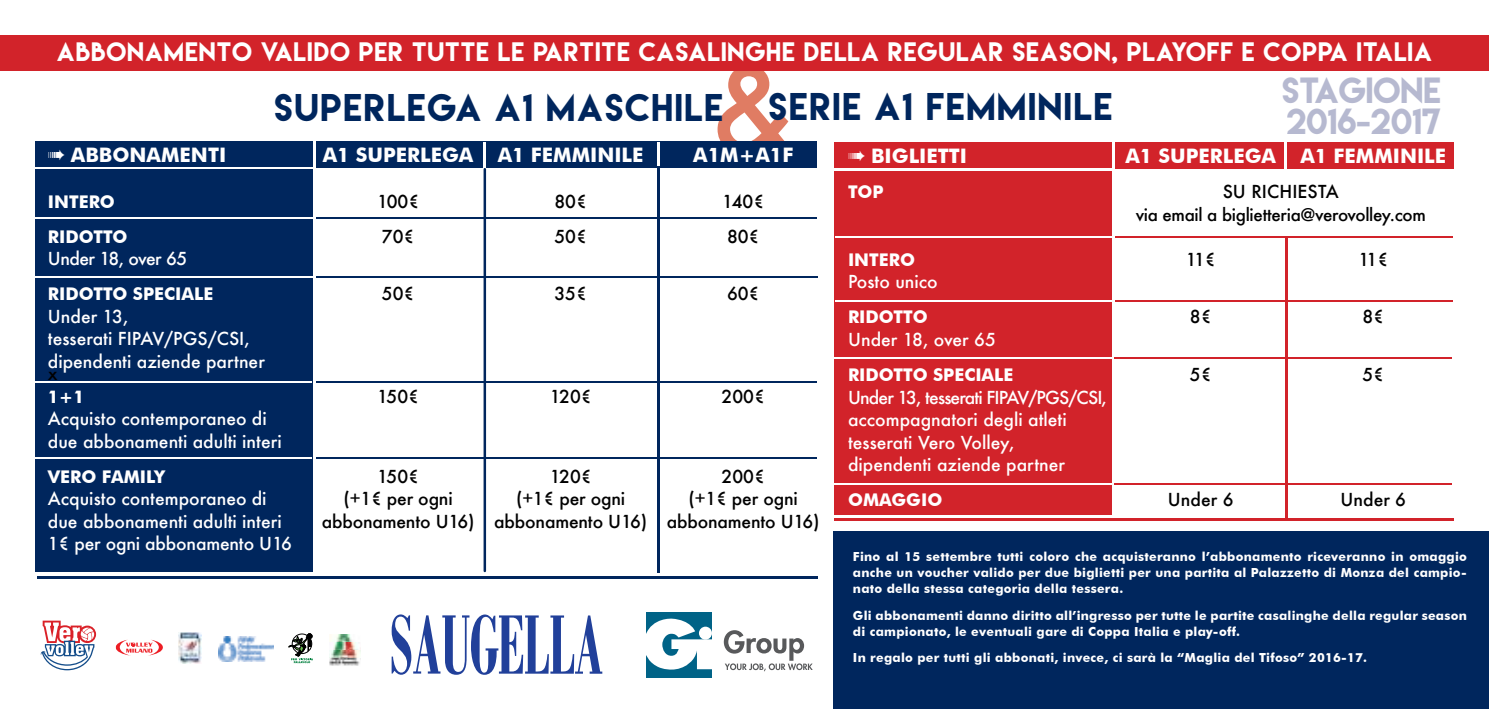
<style>
.page{position:relative;width:1489px;height:709px;background:#fff}
.page>*{position:absolute;margin:0;border:0;box-sizing:border-box;transform-origin:0 0}
.t1{font:500 114.25px "Futura";color:#e07c63}
.t2{font:34.25px "Lemon Milk";letter-spacing:.05em;color:#00265d}
.t3{font:32.25px/30.5px "Lemon Milk";color:#b6b9d0}
.t4{font:23.75px "Lemon Milk";letter-spacing:.04em;color:#fff}
.t5{font:700 20px "Futura BT";color:#fff}
.t6{font:500 17.5px/22.5px "Futura";color:#fff}
.t7{font:500 17.5px "Futura";letter-spacing:-.01em;color:#000}
.t8{font:700 17.5px "Futura BT";color:#fff}
.t9{font:500 17.5px "Futura";letter-spacing:-.03em;color:#fff}
.t10{font:500 17px "Futura";letter-spacing:-.02em;color:#000}
.t11{font:700 12.5px/16.2px "Futura BT";letter-spacing:.02em;color:#fff;text-align:justify}
</style>
<div class="page">
<div style="left:833px;top:531px;width:655px;height:178px;background:#00265d"></div>
<div style="left:35px;top:141px;width:782px;height:27px;background:#00265d"></div>
<div style="left:1107px;top:142px;width:346px;height:27px;background:#d2232a"></div>
<hr style="left:483px;top:142px;width:3px;height:25px;background:#fff">
<hr style="left:1284px;top:142px;width:2px;height:27px;background:#fff">
<div style="left:834px;top:142px;width:279px;height:372px;background:#d2232a"></div>
<hr style="left:1112px;top:142px;width:2px;height:373px;background:#fff">
<div style="left:35px;top:144px;width:278px;height:428px;background:#00265d"></div>
<hr style="left:313px;top:217px;width:504px;height:2px;background:#00265d">
<hr style="left:312px;top:276px;width:505px;height:1px;background:#00265d">
<hr style="left:313px;top:381px;width:504px;height:1px;background:#00265d">
<hr style="left:313px;top:457px;width:504px;height:2px;background:#00265d">
<hr style="left:35px;top:217px;width:278px;height:2px;background:#fff">
<hr style="left:32px;top:167px;width:282px;height:1px;background:#fff">
<hr style="left:35px;top:276px;width:278px;height:1px;background:#fff">
<hr style="left:35px;top:381px;width:277px;height:1px;background:#fff">
<hr style="left:35px;top:457px;width:277px;height:2px;background:#fff">
<hr style="left:657px;top:142px;width:2px;height:24px;background:#fff">
<hr style="left:657px;top:167px;width:2px;height:405px;background:#00265d">
<hr style="left:483px;top:168px;width:3px;height:404px;background:#00265d">
<hr style="left:1113px;top:237px;width:339px;height:1px;background:#d2232a">
<hr style="left:835px;top:237px;width:279px;height:1px;background:#fff">
<hr style="left:1113px;top:300px;width:339px;height:1px;background:#d2232a">
<hr style="left:835px;top:300px;width:279px;height:1px;background:#fff">
<hr style="left:1111px;top:357px;width:340px;height:1px;background:#d2232a">
<hr style="left:833px;top:357px;width:280px;height:1px;background:#fff">
<hr style="left:1111px;top:483px;width:340px;height:2px;background:#d2232a">
<hr style="left:833px;top:483px;width:280px;height:2px;background:#fff">
<hr style="left:313px;top:141px;width:2px;height:431px;background:#fff">
<hr style="left:37px;top:576px;width:780px;height:2px;background:#00265d">
<hr style="left:834px;top:518px;width:619px;height:2px;background:#d2232a">
<svg style="left:116px;top:639px;width:47px;height:16px"></svg>
<img style="left:329px;top:634px;width:32px;height:32px">
<img style="left:179px;top:632px;width:22px;height:31px">
<svg style="left:288px;top:633px;width:25px;height:30px"></svg>
<img style="left:219px;top:636px;width:54px;height:25px">
<svg style="left:391px;top:614px;width:211px;height:60px"></svg>
<svg style="left:723px;top:630px;width:89px;height:41px"></svg>
<div style="left:646px;top:612px;width:65px;height:65px;background:#006387"></div>
<svg style="left:646px;top:618px;width:65px;height:52px"></svg>
<div style="left:699px;top:626px;width:12px;height:13px;background:#fff;border-radius:50%"></div>
<div style="left:0;top:35px;width:1488px;height:36px;background:#d2232a"></div>
<hr style="left:831px;top:169px;width:282px;height:2px;background:#fff">
<hr style="left:1284px;top:238px;width:3px;height:280px;background:#d2232a">
<svg style="left:41px;top:620px;width:55px;height:50px"></svg>
<h3 class="t4" style="left:57px;top:35px;width:1376px">ABBONAMENTO VALIDO PER TUTTE LE PARTITE CASALINGHE DELLA REGULAR SEASON, PLAYOFF E COPPA ITALIA</h3>
<h3 class="t3" style="left:1281px;top:75px;width:161px">STAGIONE<br>2016-2017</h3>
<h1 class="t1" style="left:710px;top:32px;width:85px">&amp;</h1>
<h2 class="t2" style="left:768px;top:83px;width:345px">SERIE A1 FEMMINILE</h2>
<h2 class="t2" style="left:274px;top:83px;width:450px">SUPERLEGA A1 MASCHILE</h2>
<h3 class="t5" style="left:48px;top:143px;width:180px">➠ ABBONAMENTI</h3>
<h3 class="t5" style="left:323px;top:143px;width:322px">A1 SUPERLEGA A1 FEMMINILE</h3>
<h3 class="t5" style="left:693px;top:143px;width:101px">A1M+A1F</h3>
<h3 class="t8" style="left:48px;top:191px;width:68px">INTERO</h3>
<h3 class="t7" style="left:377px;top:189px;width:44px">100€</h3>
<h3 class="t7" style="left:554px;top:189px;width:34px">80€</h3>
<h3 class="t7" style="left:722px;top:189px;width:43px">140€</h3>
<h3 class="t8" style="left:48px;top:226px;width:81px">RIDOTTO</h3>
<h3 class="t7" style="left:382px;top:224px;width:34px">70€</h3>
<h3 class="t7" style="left:554px;top:224px;width:34px">50€</h3>
<h3 class="t7" style="left:727px;top:224px;width:34px">80€</h3>
<h3 class="t9" style="left:48px;top:246px;width:141px">Under 18, over 65</h3>
<h3 class="t8" style="left:48px;top:283px;width:167px">RIDOTTO SPECIALE</h3>
<h3 class="t7" style="left:382px;top:281px;width:34px">50€</h3>
<h3 class="t7" style="left:554px;top:281px;width:34px">35€</h3>
<h3 class="t7" style="left:727px;top:281px;width:34px">60€</h3>
<h3 class="t6" style="left:48px;top:304px;width:218px">Under 13,<br>tesserati FIPAV/PGS/CSI, dipendenti aziende partner</h3>
<h3 class="t7" style="left:48px;top:361px;width:11px">x</h3>
<h3 class="t8" style="left:48px;top:386px;width:38px">1+1</h3>
<h3 class="t7" style="left:377px;top:384px;width:43px">150€</h3>
<h3 class="t7" style="left:550px;top:384px;width:43px">120€</h3>
<h3 class="t7" style="left:721px;top:384px;width:45px">200€</h3>
<h3 class="t6" style="left:48px;top:407px;width:236px">Acquisto contemporaneo di due abbonamenti adulti interi</h3>
<h3 class="t8" style="left:48px;top:466px;width:119px">VERO FAMILY</h3>
<h3 class="t7" style="left:377px;top:464px;width:43px">150€</h3>
<h3 class="t7" style="left:550px;top:464px;width:43px">120€</h3>
<h3 class="t7" style="left:721px;top:464px;width:45px">200€</h3>
<h3 class="t6" style="left:48px;top:487px;width:220px">Acquisto contemporaneo di</h3>
<h3 class="t7" style="left:343px;top:486px;width:111px">(+1€ per ogni</h3>
<h3 class="t7" style="left:516px;top:486px;width:111px">(+1€ per ogni</h3>
<h3 class="t7" style="left:688px;top:486px;width:111px">(+1€ per ogni</h3>
<h3 class="t6" style="left:48px;top:509px;width:236px">due abbonamenti adulti interi</h3>
<h3 class="t7" style="left:322px;top:509px;width:499px">abbonamento U16) abbonamento U16) abbonamento U16)</h3>
<h3 class="t6" style="left:48px;top:532px;width:245px">1€ per ogni abbonamento U16</h3>
<h3 class="t5" style="left:848px;top:144px;width:121px">➠ BIGLIETTI</h3>
<h3 class="t5" style="left:1125px;top:144px;width:322px">A1 SUPERLEGA A1 FEMMINILE</h3>
<h3 class="t8" style="left:848px;top:181px;width:37px">TOP</h3>
<h3 class="t7" style="left:1222px;top:180px;width:117px">SU RICHIESTA</h3>
<h3 class="t10" style="left:1135px;top:203px;width:292px">via email a biglietteria@verovolley.com</h3>
<h3 class="t8" style="left:848px;top:249px;width:68px">INTERO</h3>
<h3 class="t7" style="left:1185px;top:247px;width:31px">11€</h3>
<h3 class="t7" style="left:1358px;top:247px;width:31px">11€</h3>
<h3 class="t6" style="left:848px;top:270px;width:91px">Posto unico</h3>
<h3 class="t8" style="left:848px;top:306px;width:81px">RIDOTTO</h3>
<h3 class="t7" style="left:1189px;top:305px;width:23px">8€</h3>
<h3 class="t7" style="left:1362px;top:305px;width:23px">8€</h3>
<h3 class="t6" style="left:848px;top:328px;width:149px">Under 18, over 65</h3>
<h3 class="t8" style="left:848px;top:364px;width:167px">RIDOTTO SPECIALE</h3>
<h3 class="t7" style="left:1189px;top:362px;width:23px">5€</h3>
<h3 class="t7" style="left:1362px;top:362px;width:23px">5€</h3>
<h3 class="t6" style="left:848px;top:385px;width:260px">Under 13, tesserati FIPAV/PGS/CSI, accompagnatori degli atleti tesserati Vero Volley,<br>dipendenti aziende partner</h3>
<h3 class="t8" style="left:848px;top:489px;width:96px">OMAGGIO</h3>
<h3 class="t7" style="left:1167px;top:487px;width:67px">Under 6</h3>
<h3 class="t7" style="left:1340px;top:487px;width:67px">Under 6</h3>
<p class="t11" style="left:853px;top:548px;width:615px">Fino al 15 settembre tutti coloro che acquisteranno l’abbonamento riceveranno in omaggio anche un voucher valido per due biglietti per una partita al Palazzetto di Monza del campio&shy;nato della stessa categoria della tessera.</p>
<p class="t11" style="left:853px;top:607px;width:615px">Gli abbonamenti danno diritto all’ingresso per tutte le partite casalinghe della regular season di campionato, le eventuali gare di Coppa Italia e play-off.</p>
<p class="t11" style="left:853px;top:649px;width:515px">In regalo per tutti gli abbonati, invece, ci sarà la “Maglia del Tifoso” 2016-17.</p>
</div>
